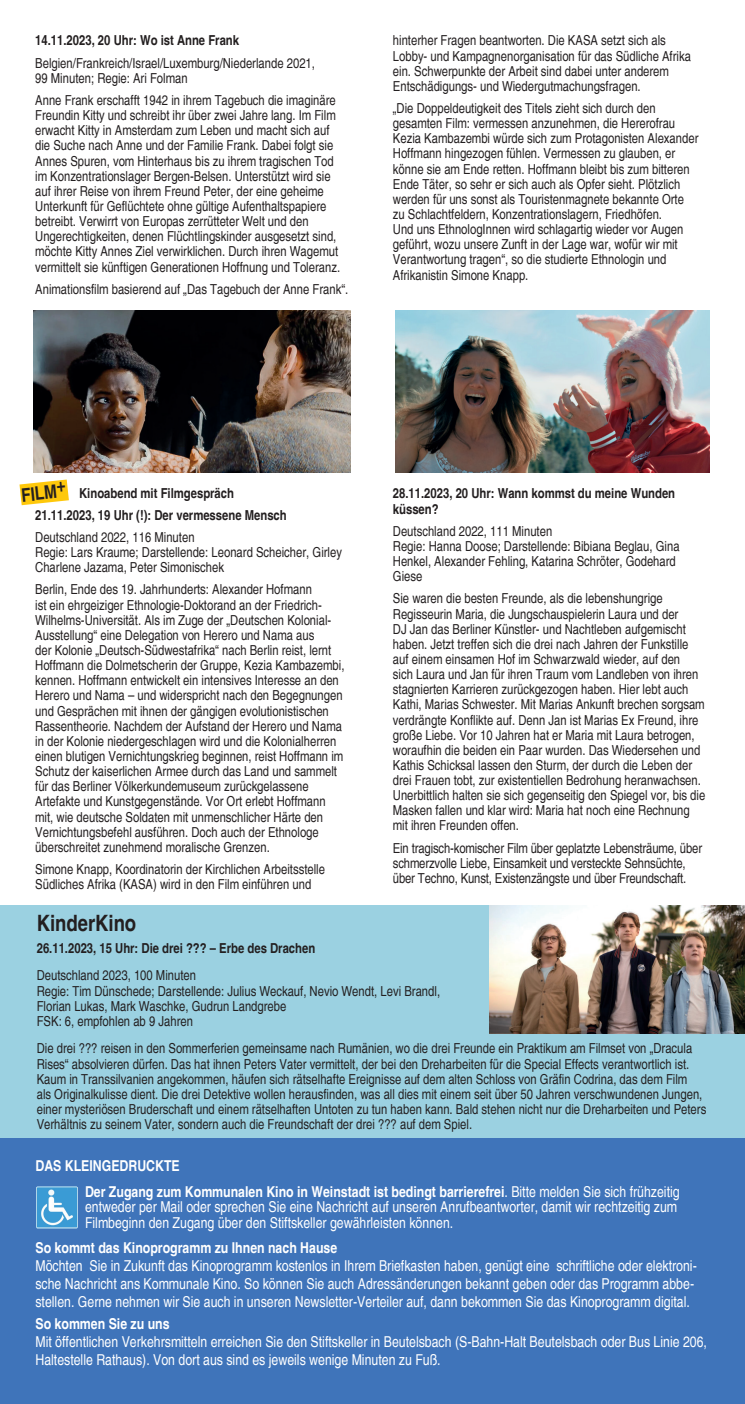
<style>
.page{position:relative;width:745px;height:1404px;background:#fff}
.page>*{position:absolute;margin:0;border:0;box-sizing:border-box;transform-origin:0 0}
.t1{font:700 condensed 22.5px "Helvetica";color:#231f20}
.t2{font:700 condensed 18.75px "Helvetica";color:#231f20}
.t3{font:condensed 15px/18px "Helvetica";color:#fff}
.t4{font:700 condensed 15px/25.6px "Helvetica";color:#fff}
.t5{font:condensed 13.75px/15.1px "Helvetica";color:#231f20}
.t6{font:700 condensed 13.75px/22.2px "Helvetica";color:#231f20}
.s1{font-weight:400}
</style>
<div class="page">
<div style="left:0;top:1137px;width:744px;height:266px;background:#3f74ba"></div>
<div style="left:0;top:905px;width:744px;height:232px;background:#9bd1e1"></div>
<img style="left:36px;top:1186px;width:42px;height:42px">
<img style="left:34px;top:310px;width:316px;height:162px">
<img style="left:395px;top:310px;width:314px;height:162px">
<img style="left:489px;top:905px;width:255px;height:128px">
<svg style="left:19px;top:479px;width:50px;height:26px"></svg>
<p class="t6" style="left:35px;top:29px;width:205px">14.11.2023, 20 Uhr: Wo ist Anne Frank</p>
<p class="t5" style="left:35px;top:55px;width:281px">Belgien/Frankreich/Israel/Luxemburg/Niederlande 2021,<br>99 Minuten; Regie: Ari Folman</p>
<p class="t5" style="left:35px;top:93px;width:306px">Anne Frank erschafft 1942 in ihrem Tagebuch die imaginäre Freundin Kitty und schreibt ihr über zwei Jahre lang. Im Film erwacht Kitty in Amsterdam zum Leben und macht sich auf die Suche nach Anne und der Familie Frank. Dabei folgt sie Annes Spuren, vom Hinterhaus bis zu ihrem tragischen Tod im Konzentrationslager Bergen-Belsen. Unterstützt wird sie auf ihrer Reise von ihrem Freund Peter, der eine geheime Unterkunft für Geflüchtete ohne gültige Aufenthaltspapiere betreibt. Verwirrt von Europas zerrütteter Welt und den Ungerechtigkeiten, denen Flüchtlingskinder ausgesetzt sind, möchte Kitty Annes Ziel verwirklichen. Durch ihren Wagemut vermittelt sie künftigen Generationen Hoffnung und Toleranz.</p>
<p class="t5" style="left:35px;top:281px;width:314px">Animationsfilm basierend auf „Das Tagebuch der Anne Frank“.</p>
<p class="t5" style="left:392px;top:33px;width:299px">hinterher Fragen beantworten. Die KASA setzt sich als Lobby- und Kampagnenorganisation für das Südliche Afrika ein. Schwerpunkte der Arbeit sind dabei unter anderem Entschädigungs- und Wiedergutmachungsfragen.</p>
<p class="t5" style="left:392px;top:101px;width:307px">„Die Doppeldeutigkeit des Titels zieht sich durch den gesamten Film: vermessen anzunehmen, die Hererofrau Kezia Kambazembi würde sich zum Protagonisten Alexander Hoffmann hingezogen fühlen. Vermessen zu glauben, er könne sie am Ende retten. Hoffmann bleibt bis zum bitteren Ende Täter, so sehr er sich auch als Opfer sieht. Plötzlich werden für uns sonst als Touristenmagnete bekannte Orte zu Schlachtfeldern, Konzentrationslagern, Friedhöfen.<br>Und uns EthnologInnen wird schlagartig wieder vor Augen geführt, wozu unsere Zunft in der Lage war, wofür wir mit Verantwortung tragen“, so die studierte Ethnologin und Afrikanistin Simone Knapp.</p>
<h2 class="t2" style="left:20px;top:483px;width:46px;rotate:-6deg">FILM+</h2>
<p class="t6" style="left:35px;top:481px;width:253px;text-indent:44px">Kinoabend mit Filmgespräch<br>21.11.2023, 19 Uhr (!): Der vermessene Mensch</p>
<p class="t5" style="left:35px;top:529px;width:308px">Deutschland 2022, 116 Minuten<br>Regie: Lars Kraume; Darstellende: Leonard Scheicher, Girley<br>Charlene Jazama, Peter Simonischek</p>
<p class="t5" style="left:35px;top:582px;width:310px">Berlin, Ende des 19. Jahrhunderts: Alexander Hofmann<br>ist ein ehrgeiziger Ethnologie-Doktorand an der Friedrich-Wilhelms-Universität. Als im Zuge der „Deutschen Kolonial-Ausstellung“ eine Delegation von Herero und Nama aus<br>der Kolonie „Deutsch-Südwestafrika“ nach Berlin reist, lernt Hoffmann die Dolmetscherin der Gruppe, Kezia Kambazembi, kennen. Hoffmann entwickelt ein intensives Interesse an den Herero und Nama – und widerspricht nach den Begegnungen und Gesprächen mit ihnen der gängigen evolutionistischen Rassentheorie. Nachdem der Aufstand der Herero und Nama in der Kolonie niedergeschlagen wird und die Kolonialherren einen blutigen Vernichtungskrieg beginnen, reist Hoffmann im Schutz der kaiserlichen Armee durch das Land und sammelt für das Berliner Völkerkundemuseum zurückgelassene Artefakte und Kunstgegenstände. Vor Ort erlebt Hoffmann mit, wie deutsche Soldaten mit unmenschlicher Härte den Vernichtungsbefehl ausführen. Doch auch der Ethnologe überschreitet zunehmend moralische Grenzen.</p>
<p class="t5" style="left:35px;top:861px;width:291px">Simone Knapp, Koordinatorin der Kirchlichen Arbeitsstelle<br>Südliches Afrika (KASA) wird in den Film einführen und</p>
<p class="t6" style="left:392px;top:486px;width:283px;line-height:15.1px">28.11.2023, 20 Uhr: Wann kommst du meine Wunden küssen?</p>
<p class="t5" style="left:392px;top:523px;width:288px">Deutschland 2022, 111 Minuten<br>Regie: Hanna Doose; Darstellende: Bibiana Beglau, Gina Henkel, Alexander Fehling, Katarina Schröter, Godehard Giese</p>
<p class="t5" style="left:392px;top:591px;width:314px">Sie waren die besten Freunde, als die lebenshungrige Regisseurin Maria, die Jungschauspielerin Laura und der<br>DJ Jan das Berliner Künstler- und Nachtleben aufgemischt haben. Jetzt treffen sich die drei nach Jahren der Funkstille auf einem einsamen Hof im Schwarzwald wieder, auf den<br>sich Laura und Jan für ihren Traum vom Landleben von ihren stagnierten Karrieren zurückgezogen haben. Hier lebt auch Kathi, Marias Schwester. Mit Marias Ankunft brechen sorgsam verdrängte Konflikte auf. Denn Jan ist Marias Ex Freund, ihre große Liebe. Vor 10 Jahren hat er Maria mit Laura betrogen, woraufhin die beiden ein Paar wurden. Das Wiedersehen und Kathis Schicksal lassen den Sturm, der durch die Leben der drei Frauen tobt, zur existentiellen Bedrohung heranwachsen.<br>Unerbittlich halten sie sich gegenseitig den Spiegel vor, bis die Masken fallen und klar wird: Maria hat noch eine Rechnung mit ihren Freunden offen.</p>
<p class="t5" style="left:392px;top:840px;width:310px">Ein tragisch-komischer Film über geplatzte Lebensträume, über schmerzvolle Liebe, Einsamkeit und versteckte Sehnsüchte, über Techno, Kunst, Existenzängste und über Freundschaft.</p>
<h1 class="t1" style="left:37px;top:908px;width:101px">KinderKino</h1>
<p class="t6" style="left:37px;top:936px;width:280px">26.11.2023, 15 Uhr: Die drei ??? – Erbe des Drachen</p>
<p class="t5" style="left:37px;top:967px;width:404px">Deutschland 2023, 100 Minuten<br>Regie: Tim Dünschede; Darstellende: Julius Weckauf, Nevio Wendt, Levi Brandl, Florian Lukas, Mark Waschke, Gudrun Landgrebe<br>FSK: 6, empfohlen ab 9 Jahren</p>
<p class="t5" style="left:37px;top:1040px;width:670px">Die drei ??? reisen in den Sommerferien gemeinsame nach Rumänien, wo die drei Freunde ein Praktikum am Filmset von „Dracula Rises“ absolvieren dürfen. Das hat ihnen Peters Vater vermittelt, der bei den Dreharbeiten für die Special Effects verantwortlich ist.<br>Kaum in Transsilvanien angekommen, häufen sich rätselhafte Ereignisse auf dem alten Schloss von Gräfin Codrina, das dem Film<br>als Originalkulisse dient. Die drei Detektive wollen herausfinden, was all dies mit einem seit über 50 Jahren verschwundenen Jungen, einer mysteriösen Bruderschaft und einem rätselhaften Untoten zu tun haben kann. Bald stehen nicht nur die Dreharbeiten und Peters Verhältnis zu seinem Vater, sondern auch die Freundschaft der drei ??? auf dem Spiel.</p>
<p class="t4" style="left:85px;top:1152px;width:595px;text-indent:-49px">DAS KLEINGEDRUCKTE<br>Der Zugang zum Kommunalen Kino in Weinstadt ist bedingt barrierefrei<span class="s1">. Bitte melden Sie sich frühzeitig</span></p>
<p class="t3" style="left:85px;top:1198px;width:593px;line-height:16.5px">entweder per Mail oder sprechen Sie eine Nachricht auf unseren Anrufbeantworter, damit wir rechtzeitig zum<br>Filmbeginn den Zugang über den Stiftskeller gewährleisten können.</p>
<p class="t4" style="left:35px;top:1234px;width:303px">So kommt das Kinoprogramm zu Ihnen nach Hause</p>
<p class="t3" style="left:35px;top:1256px;width:662px">Möchten Sie in Zukunft das Kinoprogramm kostenlos in Ihrem Briefkasten haben, genügt eine schriftliche oder elektroni&shy;sche Nachricht ans Kommunale Kino. So können Sie auch Adressänderungen bekannt geben oder das Programm abbe&shy;stellen. Gerne nehmen wir Sie auch in unseren Newsletter-Verteiler auf, dann bekommen Sie das Kinoprogramm digital.</p>
<p class="t4" style="left:35px;top:1310px;width:135px">So kommen Sie zu uns</p>
<p class="t3" style="left:35px;top:1332px;width:672px">Mit öffentlichen Verkehrsmitteln erreichen Sie den Stiftskeller in Beutelsbach (S-Bahn-Halt Beutelsbach oder Bus Linie 206,<br>Haltestelle Rathaus). Von dort aus sind es jeweils wenige Minuten zu Fuß.</p>
</div>
